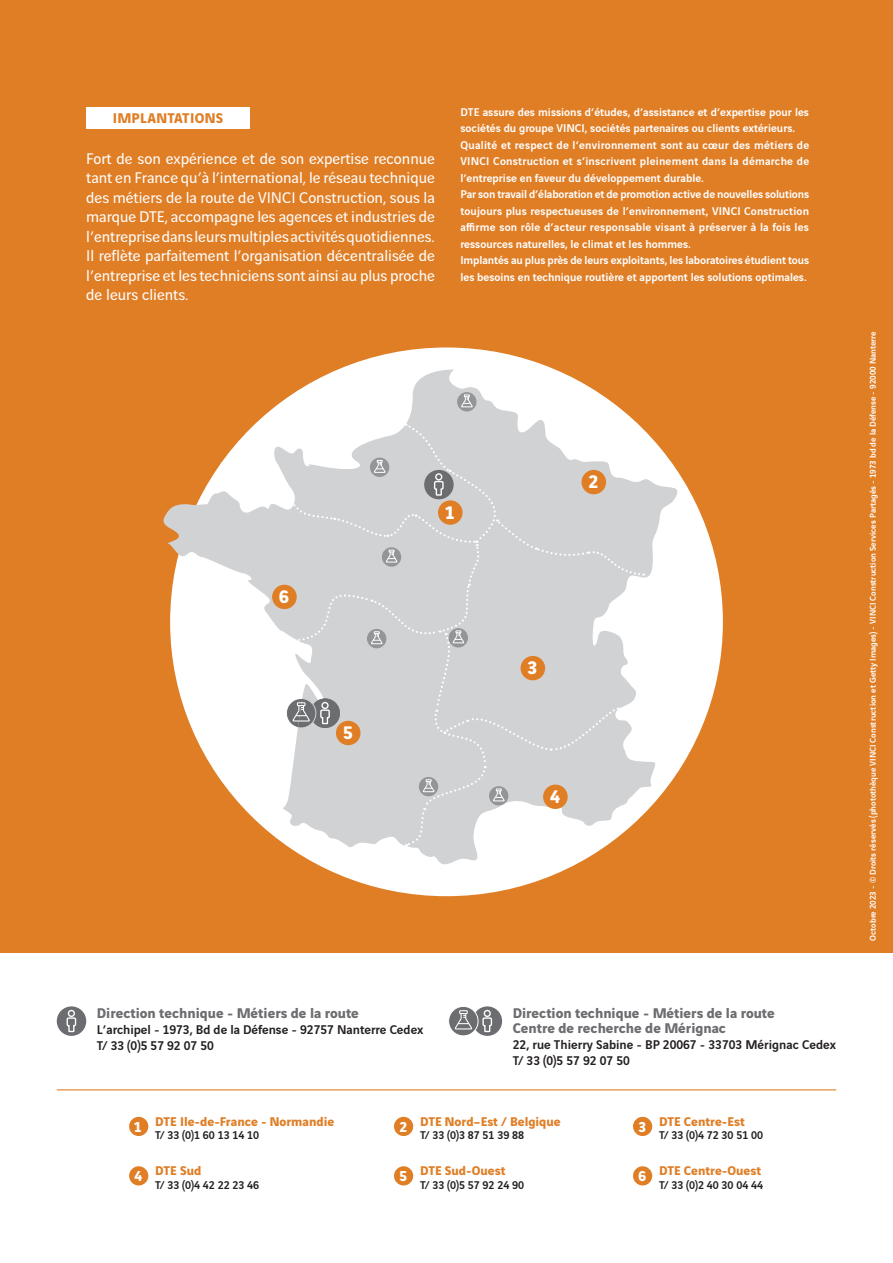
<style>
.page{position:relative;width:893px;height:1263px;background:#fff}
.page>*{position:absolute;margin:0;border:0;box-sizing:border-box;transform-origin:0 0}
.t1{font:700 19.5px "Vinci Sans";color:#fff}
.t2{font:16.5px/19.5px "Vinci Sans";color:#fff;text-align:justify}
.t3{font:700 15.3px "Vinci Sans";color:#fff}
.t4{font:700 15px "Vinci Sans";color:#6c6d70}
.t5{font:700 15px "Vinci Sans";letter-spacing:.02em;color:#e07e26}
.t6{font:500 13.5px "Vinci Sans";color:#231f20}
.t7{font:700 13.5px "Vinci Sans";color:#e07e26}
.t8{font:500 12px/16.5px "Vinci Sans";color:#fff}
.t9{font:500 12px "Vinci Sans";color:#231f20}
.t10{font:500 9px "Vinci Sans";color:#fff}
</style>
<div class="page">
<div style="left:0;top:0;width:893px;height:952px;background:#e07e26"></div>
<div style="left:86px;top:107px;width:164px;height:22px;background:#fff"></div>
<div style="left:170px;top:347px;width:553px;height:549px;background:#fff;border-radius:50%"></div>
<svg style="left:163px;top:368px;width:519px;height:501px"></svg>
<div style="left:272px;top:585px;width:25px;height:24px;background:#e07e26;border-radius:50%"></div>
<div style="left:457px;top:392px;width:19px;height:19px;background:#939598;border-radius:50%"></div>
<svg style="left:460px;top:394px;width:13px;height:14px"></svg>
<div style="left:129px;top:1117px;width:19px;height:19px;background:#e07e26;border-radius:50%"></div>
<div style="left:129px;top:1166px;width:19px;height:19px;background:#e07e26;border-radius:50%"></div>
<div style="left:394px;top:1117px;width:19px;height:19px;background:#e07e26;border-radius:50%"></div>
<div style="left:394px;top:1166px;width:19px;height:19px;background:#e07e26;border-radius:50%"></div>
<div style="left:633px;top:1117px;width:19px;height:19px;background:#e07e26;border-radius:50%"></div>
<div style="left:633px;top:1166px;width:19px;height:19px;background:#e07e26;border-radius:50%"></div>
<hr style="left:57px;top:1089px;width:779px;height:1px;background:#e07e26">
<div style="left:57px;top:1006px;width:29px;height:30px;background:#6c6d70;border-radius:50%"></div>
<svg style="left:66px;top:1009px;width:11px;height:24px"></svg>
<div style="left:473px;top:1006px;width:29px;height:30px;background:#6c6d70;border-radius:50%"></div>
<svg style="left:482px;top:1009px;width:11px;height:24px"></svg>
<svg style="left:449px;top:1006px;width:29px;height:30px"></svg>
<div style="left:448px;top:1006px;width:30px;height:30px;border:1px solid #fff;border-radius:50%"></div>
<svg style="left:454px;top:1010px;width:18px;height:20px"></svg>
<svg style="left:286px;top:424px;width:358px;height:423px"></svg>
<p class="t5" style="left:113px;top:106px;width:112px">IMPLANTATIONS</p>
<p class="t2" style="left:86px;top:147px;width:350px">Fort de son expérience et de son expertise reconnue tant en France qu’à l’international, le réseau technique des métiers de la route de VINCI Construction, sous la marque DTE, accompagne les agences et industries de l’entreprise dans leurs multiples activités quotidiennes.<br>Il reflète parfaitement l’organisation décentralisée de l’entreprise et les techniciens sont ainsi au plus proche de leurs clients.</p>
<p class="t8" style="left:460px;top:102px;width:350px">DTE assure des missions d’études, d’assistance et d’expertise pour les sociétés du groupe VINCI, sociétés partenaires ou clients extérieurs.</p>
<p class="t8" style="left:460px;top:135px;width:350px;text-align:justify">Qualité et respect de l’environnement sont au cœur des métiers de VINCI Construction et s’inscrivent pleinement dans la démarche de l’entreprise en faveur du développement durable.</p>
<p class="t8" style="left:460px;top:185px;width:350px;text-align:justify">Par son travail d’élaboration et de promotion active de nouvelles solutions toujours plus respectueuses de l’environnement, VINCI Construction affirme son rôle d’acteur responsable visant à préserver à la fois les ressources naturelles, le climat et les hommes.</p>
<p class="t8" style="left:460px;top:251px;width:350px">Implantés au plus près de leurs exploitants, les laboratoires étudient tous les besoins en technique routière et apportent les solutions optimales.</p>
<p class="t1" style="left:279px;top:581px;width:11px">6</p>
<p class="t1" style="left:343px;top:717px;width:11px">5</p>
<p class="t1" style="left:445px;top:497px;width:11px">1</p>
<p class="t1" style="left:589px;top:466px;width:11px">2</p>
<p class="t1" style="left:528px;top:652px;width:11px">3</p>
<p class="t1" style="left:550px;top:781px;width:11px">4</p>
<p class="t4" style="left:97px;top:1001px;width:263px">Direction technique - Métiers de la route</p>
<p class="t6" style="left:97px;top:1019px;width:328px">L’archipel - 1973, Bd de la Défense - 92757 Nanterre Cedex</p>
<p class="t6" style="left:97px;top:1035px;width:118px">T/ 33 (0)5 57 92 07 50</p>
<p class="t4" style="left:513px;top:1001px;width:263px">Direction technique - Métiers de la route</p>
<p class="t4" style="left:513px;top:1016px;width:215px">Centre de recherche de Mérignac</p>
<p class="t6" style="left:513px;top:1034px;width:325px">22, rue Thierry Sabine - BP 20067 - 33703 Mérignac Cedex</p>
<p class="t6" style="left:513px;top:1050px;width:118px">T/ 33 (0)5 57 92 07 50</p>
<p class="t3" style="left:134px;top:1114px;width:9px">1</p>
<p class="t3" style="left:135px;top:1164px;width:9px">4</p>
<p class="t7" style="left:155px;top:1110px;width:181px">DTE Ile-de-France - Normandie</p>
<p class="t9" style="left:155px;top:1126px;width:105px">T/ 33 (0)1 60 13 14 10</p>
<p class="t7" style="left:155px;top:1160px;width:48px">DTE Sud</p>
<p class="t9" style="left:155px;top:1175px;width:105px">T/ 33 (0)4 42 22 23 46</p>
<p class="t3" style="left:399px;top:1114px;width:9px">2</p>
<p class="t7" style="left:420px;top:1110px;width:142px">DTE Nord–Est / Belgique</p>
<p class="t9" style="left:420px;top:1126px;width:105px">T/ 33 (0)3 87 51 39 88</p>
<p class="t3" style="left:399px;top:1164px;width:9px">5</p>
<p class="t7" style="left:420px;top:1160px;width:87px">DTE Sud-Ouest</p>
<p class="t9" style="left:420px;top:1175px;width:105px">T/ 33 (0)5 57 92 24 90</p>
<p class="t3" style="left:638px;top:1114px;width:9px">3</p>
<p class="t3" style="left:638px;top:1164px;width:9px">6</p>
<p class="t7" style="left:659px;top:1110px;width:87px">DTE Centre-Est</p>
<p class="t9" style="left:659px;top:1126px;width:105px">T/ 33 (0)4 72 30 51 00</p>
<p class="t7" style="left:659px;top:1160px;width:104px">DTE Centre-Ouest</p>
<p class="t9" style="left:659px;top:1175px;width:105px">T/ 33 (0)2 40 30 04 44</p>
<p class="t10" style="left:866px;top:940px;width:611px;rotate:-90deg">Octobre 2023 - © Droits réservés (photothèque VINCI Construction et Getty Images) - VINCI Construction Services Partagés - 1973 bd de la Défense - 92000 Nanterre</p>
</div>
